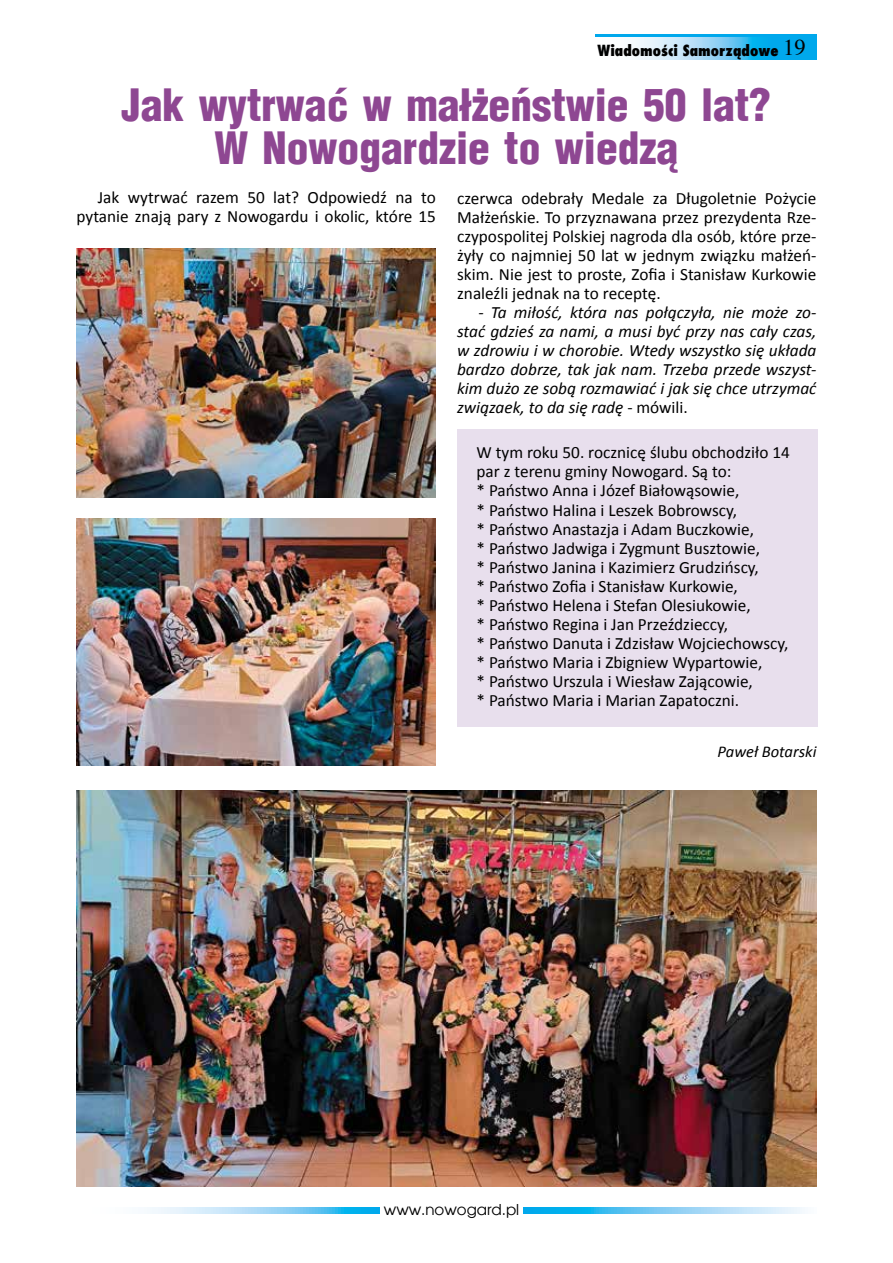
<style>
.page{position:relative;width:893px;height:1263px;background:#fff}
.page>*{position:absolute;margin:0;border:0;box-sizing:border-box;transform-origin:0 0}
.t1{font:900 43.5px/43.5px "Switzerland Cond";color:#8e4792;text-align:center}
.t2{font:17.25px/19px "Calibri";color:#000;text-align:right}
.t3{font:italic 17.25px/19px "Calibri";color:#000;text-align:justify}
.t4{font:italic 16.5px "Calibri";color:#000}
.t5{font:800 15px "Fujiyama";color:#000}
.t6{font:15px "Avalon";color:#000}
.s1{font-family:"Times";font-weight:400;font-size:22.5px}
.s2{font-style:normal}
</style>
<div class="page">
<svg style="left:147px;top:1207px;width:658px;height:6px;background:#81d0f4"></svg>
<div style="left:380px;top:1203px;width:143px;height:15px;background:#fff"></div>
<div style="left:595px;top:34px;width:221px;height:26px;background:#00a8ec"></div>
<svg style="left:595px;top:37px;width:161px;height:23px;background:#bae3f8"></svg>
<img style="left:77px;top:791px;width:739px;height:395px">
<img style="left:76px;top:248px;width:360px;height:249px">
<img style="left:77px;top:518px;width:359px;height:247px">
<div style="left:457px;top:429px;width:360px;height:298px;background:#e8dfed"></div>
<p class="t5" style="left:598px;top:40px;width:210px">Wiadomości Samorządowe <span class="s1">19</span></p>
<h1 class="t1" style="left:121px;top:82px;width:651px">Jak wytrwać w małżeństwie 50 lat?<br>W Nowogardzie to wiedzą</h1>
<p class="t2" style="left:457px;top:187px;width:361px;text-align:justify">czerwca odebrały Medale za Długoletnie Pożycie Małżeńskie. To przyznawana przez prezydenta Rze&shy;czypospolitej Polskiej nagroda dla osób, które prze&shy;żyły co najmniej 50 lat w jednym związku małżeń&shy;skim. Nie jest to proste, Zofia i Stanisław Kurkowie znaleźli jednak na to receptę.</p>
<p class="t3" style="left:457px;top:302px;width:361px;text-indent:21px">- Ta miłość, która nas połączyła, nie może zo&shy;stać gdzieś za nami, a musi być przy nas cały czas, w zdrowiu i w chorobie. Wtedy wszystko się układa bardzo dobrze, tak jak nam. Trzeba przede wszyst&shy;kim dużo ze sobą rozmawiać i jak się chce utrzymać związaek, to da się radę <span class="s2">- mówili.</span></p>
<p class="t2" style="left:77px;top:187px;width:361px">Jak wytrwać razem 50 lat? Odpowiedź na to pytanie znają pary z Nowogardu i okolic, które 15</p>
<p class="t2" style="left:477px;top:442px;width:315px;text-align:left">W tym roku 50. rocznicę ślubu obchodziło 14 par z terenu gminy Nowogard. Są to:<br>* Państwo Anna i Józef Białowąsowie,<br>* Państwo Halina i Leszek Bobrowscy,<br>* Państwo Anastazja i Adam Buczkowie,<br>* Państwo Jadwiga i Zygmunt Busztowie,<br>* Państwo Janina i Kazimierz Grudzińscy,<br>* Państwo Zofia i Stanisław Kurkowie,<br>* Państwo Helena i Stefan Olesiukowie,<br>* Państwo Regina i Jan Przeździeccy,<br>* Państwo Danuta i Zdzisław Wojciechowscy, * Państwo Maria i Zbigniew Wypartowie,<br>* Państwo Urszula i Wiesław Zającowie,<br>* Państwo Maria i Marian Zapatoczni.</p>
<p class="t6" style="left:384px;top:1200px;width:137px">www.nowogard.pl</p>
<p class="t4" style="left:718px;top:741px;width:100px">Paweł Botarski</p>
</div>
